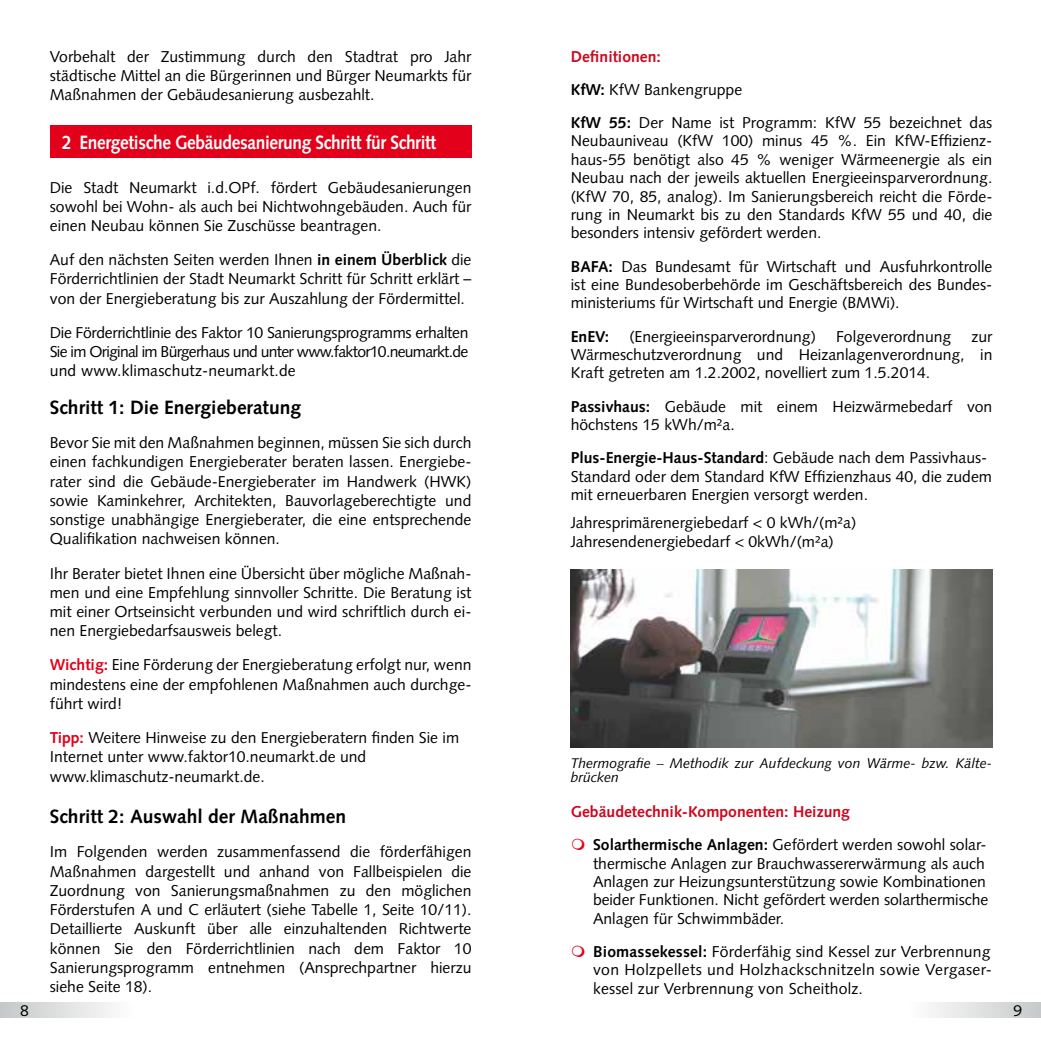
<style>
.page{position:relative;width:1041px;height:1041px;background:#fff}
.page>*{position:absolute;margin:0;border:0;box-sizing:border-box;transform-origin:0 0}
.t1{font:700 19.25px "Syntax LT Std";color:#000}
.t2{font:700 19.25px "Syntax LT Std";letter-spacing:-.02em;color:#fff;scale:.9 1}
.t3{font:15.75px/19.2px "Syntax LT Std";color:#000;text-align:justify}
.t4{font:700 15.75px/33.2px "Syntax LT Std";color:#cd071e}
.t5{font:700 15.75px "Syntax LT Std";color:#000}
.t6{font:italic 14px/14px "Syntax LT Std";color:#000}
.s1{font-weight:700}
.s2{font-weight:700;color:#e2001a}
.s3{font-weight:700;color:#cd071e}
.s4{color:#000}
.s5{font-weight:400;color:#000}
</style>
<div class="page">
<svg style="left:0;top:1002px;width:111px;height:15px;background:#dcdede"></svg>
<svg style="left:933px;top:1002px;width:108px;height:15px;background:#dddede"></svg>
<div style="left:50px;top:125px;width:421px;height:33px;background:#e2001a"></div>
<img style="left:571px;top:569px;width:421px;height:179px">
<p class="t3" style="left:50px;top:47px;width:423px">Vorbehalt der Zustimmung durch den Stadtrat pro Jahr städtische Mittel an die Bürgerinnen und Bürger Neumarkts für Maßnahmen der Gebäudesanierung ausbezahlt.</p>
<p class="t2" style="left:62px;top:131px;width:417px">2 Energetische Gebäudesanierung Schritt für Schritt</p>
<p class="t3" style="left:50px;top:177px;width:423px">Die Stadt Neumarkt i.d.OPf. fördert Gebäudesanierungen sowohl bei Wohn- als auch bei Nichtwohngebäuden. Auch für einen Neubau können Sie Zuschüsse beantragen.</p>
<p class="t3" style="left:50px;top:250px;width:423px">Auf den nächsten Seiten werden Ihnen <span class="s1">in einem Überblick</span> die Förderrichtlinien der Stadt Neumarkt Schritt für Schritt erklärt – von der Energieberatung bis zur Auszahlung der Fördermittel.</p>
<p class="t3" style="left:50px;top:323px;width:420px">Die Förderrichtlinie des Faktor 10 Sanierungsprogramms erhalten Sie im Original im Bürgerhaus und unter www.faktor10.neumarkt.de und www.klimaschutz-neumarkt.de</p>
<p class="t1" style="left:50px;top:396px;width:253px">Schritt 1: Die Energieberatung</p>
<p class="t3" style="left:50px;top:433px;width:423px">Bevor Sie mit den Maßnahmen beginnen, müssen Sie sich durch einen fachkundigen Energieberater beraten lassen. Energiebe&shy;rater sind die Gebäude-Energieberater im Handwerk (HWK) sowie Kaminkehrer, Architekten, Bauvorlageberechtigte und sonstige unabhängige Energieberater, die eine entsprechende Qualifikation nachweisen können.</p>
<p class="t3" style="left:50px;top:563px;width:423px">Ihr Berater bietet Ihnen eine Übersicht über mögliche Maßnah&shy;men und eine Empfehlung sinnvoller Schritte. Die Beratung ist mit einer Ortseinsicht verbunden und wird schriftlich durch ei&shy;nen Energiebedarfsausweis belegt.</p>
<p class="t3" style="left:50px;top:655px;width:423px"><span class="s2">Wichtig:</span> Eine Förderung der Energieberatung erfolgt nur, wenn mindestens eine der empfohlenen Maßnahmen auch durchge&shy;führt wird!</p>
<p class="t3" style="left:50px;top:728px;width:411px;text-align:left"><span class="s2">Tipp:</span> Weitere Hinweise zu den Energieberatern finden Sie im<br>Internet unter www.faktor10.neumarkt.de und www.klimaschutz-neumarkt.de.</p>
<p class="t1" style="left:50px;top:806px;width:298px">Schritt 2: Auswahl der Maßnahmen</p>
<p class="t3" style="left:50px;top:842px;width:423px">Im Folgenden werden zusammenfassend die förderfähigen Maßnahmen dargestellt und anhand von Fallbeispielen die Zuordnung von Sanierungsmaßnahmen zu den möglichen Förderstufen A und C erläutert (siehe Tabelle 1, Seite 10/11).<br>Detaillierte Auskunft über alle einzuhaltenden Richtwerte können Sie den Förderrichtlinien nach dem Faktor 10<br>Sanierungsprogramm entnehmen (Ansprechpartner hierzu siehe Seite 18).</p>
<p class="t3" style="left:571px;top:40px;width:423px;line-height:33.2px;text-align:left"><span class="s3">Definitionen:<br></span><span class="s1">KfW:</span> KfW Bankengruppe<br><span class="s1">KfW 55:</span> Der Name ist Programm: KfW 55 bezeichnet das</p>
<p class="t3" style="left:571px;top:132px;width:423px;line-height:18.4px">Neubauniveau (KfW 100) minus 45 %. Ein KfW-Effizienz&shy;haus-55 benötigt also 45 % weniger Wärmeenergie als ein Neubau nach der jeweils aktuellen Energieeinsparverordnung. (KfW 70, 85, analog). Im Sanierungsbereich reicht die Förde&shy;rung in Neumarkt bis zu den Standards KfW 55 und 40, die besonders intensiv gefördert werden.</p>
<p class="t3" style="left:571px;top:257px;width:423px;line-height:18.4px"><span class="s1">BAFA:</span> Das Bundesamt für Wirtschaft und Ausfuhrkontrolle ist eine Bundesoberbehörde im Geschäftsbereich des Bundes&shy;ministeriums für Wirtschaft und Energie (BMWi).</p>
<p class="t5" style="left:571px;top:327px;width:40px">EnEV:</p>
<p class="t3" style="left:629px;top:327px;width:188px">(Energieeinsparverordnung)</p>
<p class="t3" style="left:836px;top:327px;width:117px">Folgeverordnung</p>
<p class="t3" style="left:571px;top:327px;width:423px;line-height:18.4px;text-indent:401px">zur Wärmeschutzverordnung und Heizanlagenverordnung, in Kraft getreten am 1.2.2002, novelliert zum 1.5.2014.</p>
<p class="t3" style="left:571px;top:397px;width:423px;line-height:18.4px"><span class="s1">Passivhaus:</span> Gebäude mit einem Heizwärmebedarf von höchstens 15 kWh/m²a.</p>
<p class="t3" style="left:571px;top:449px;width:423px;line-height:18.4px;text-align:left"><span class="s1">Plus-Energie-Haus-Standard</span>: Gebäude nach dem Passivhaus-<br>Standard oder dem Standard KfW Effizienzhaus 40, die zudem mit erneuerbaren Energien versorgt werden.</p>
<p class="t3" style="left:571px;top:514px;width:287px;line-height:18.4px">Jahresprimärenergiebedarf &lt; 0 kWh/(m²a)<br>Jahresendenergiebedarf &lt; 0kWh/(m²a)</p>
<p class="t6" style="left:571px;top:756px;width:423px">Thermografie _ Methodik zur Aufdeckung von Wärme- bzw. Kälte&shy;brücken</p>
<p class="t4" style="left:593px;top:795px;width:395px;text-indent:-22px">Gebäudetechnik-Komponenten: Heizung<br><span class="s4">Solarthermische Anlagen:</span> <span class="s5">Gefördert werden sowohl solar-</span></p>
<p class="t3" style="left:593px;top:854px;width:397px;line-height:18.4px;text-align:left">thermische Anlagen zur Brauchwassererwärmung als auch Anlagen zur Heizungsunterstützung sowie Kombinationen beider Funktionen. Nicht gefördert werden solarthermische Anlagen für Schwimmbäder.</p>
<p class="t3" style="left:593px;top:942px;width:400px;line-height:18.4px"><span class="s1">Biomassekessel:</span> Förderfähig sind Kessel zur Verbrennung von Holzpellets und Holzhackschnitzeln sowie Vergaser&shy;kessel zur Verbrennung von Scheitholz.</p>
<p class="t3" style="left:20px;top:1001px;width:10px">8</p>
<p class="t3" style="left:1013px;top:1001px;width:10px">9</p>
</div>
